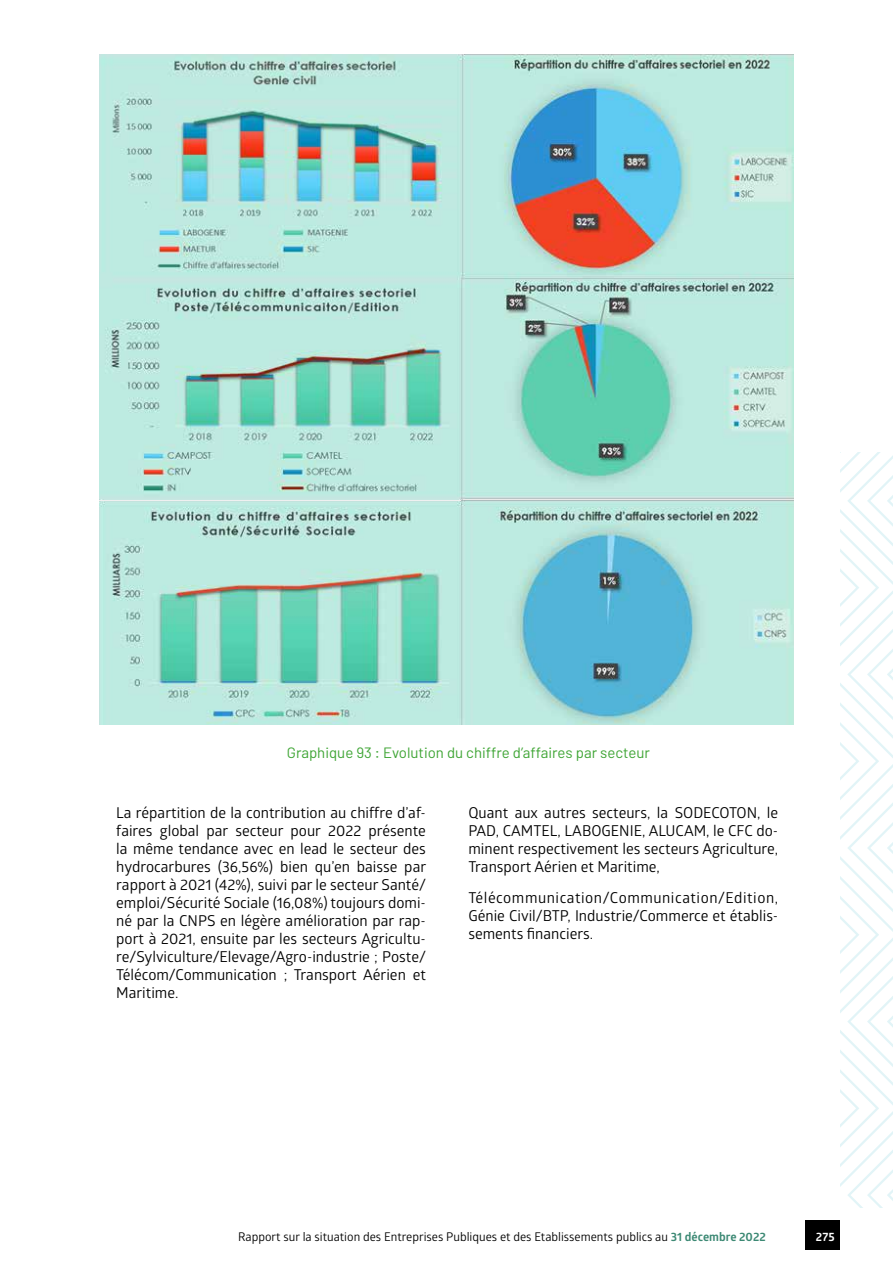
<style>
.page{position:relative;width:893px;height:1263px;background:#fff}
.page>*{position:absolute;margin:0;border:0;box-sizing:border-box;transform-origin:0 0}
.t1{font:15px/18px "Glober";color:#000;text-align:justify}
.t2{font:15px "Barlow";color:#3fa535}
.t3{font:12px "Glober";color:#000}
.t4{font:700 12px "Glober";color:#fff}
.s1{font-weight:700;color:#3c8974}
</style>
<div class="page">
<div style="left:805px;top:1221px;width:35px;height:29px;background:#000"></div>
<svg style="left:840px;top:453px;width:53px;height:754px"></svg>
<img style="left:100px;top:54px;width:693px;height:670px">
<p class="t2" style="left:287px;top:743px;width:365px">Graphique 93 : Evolution du chiffre d’affaires par secteur</p>
<p class="t1" style="left:116px;top:803px;width:312px">La répartition de la contribution au chiffre d’af&shy;faires global par secteur pour 2022 présente la même tendance avec en lead le secteur des hydrocarbures (36,56%) bien qu’en baisse par rapport à 2021 (42%), suivi par le secteur Santé/ emploi/Sécurité Sociale (16,08%) toujours domi&shy;né par la CNPS en légère amélioration par rap&shy;port à 2021, ensuite par les secteurs Agricultu&shy;re/Sylviculture/Elevage/Agro-industrie ; Poste/ Télécom/Communication ; Transport Aérien et Maritime.</p>
<p class="t1" style="left:468px;top:803px;width:311px">Quant aux autres secteurs, la SODECOTON, le PAD, CAMTEL, LABOGENIE, ALUCAM, le CFC do&shy;minent respectivement les secteurs Agriculture, Transport Aérien et Maritime,</p>
<p class="t1" style="left:468px;top:888px;width:311px">Télécommunication/Communication/Edition, Génie Civil/BTP, Industrie/Commerce et établis&shy;sements financiers.</p>
<p class="t3" style="left:238px;top:1228px;width:529px">Rapport sur la situation des Entreprises Publiques et des Etablissements publics au <span class="s1">31 décembre 2022</span></p>
<p class="t4" style="left:816px;top:1228px;width:20px">275</p>
</div>
